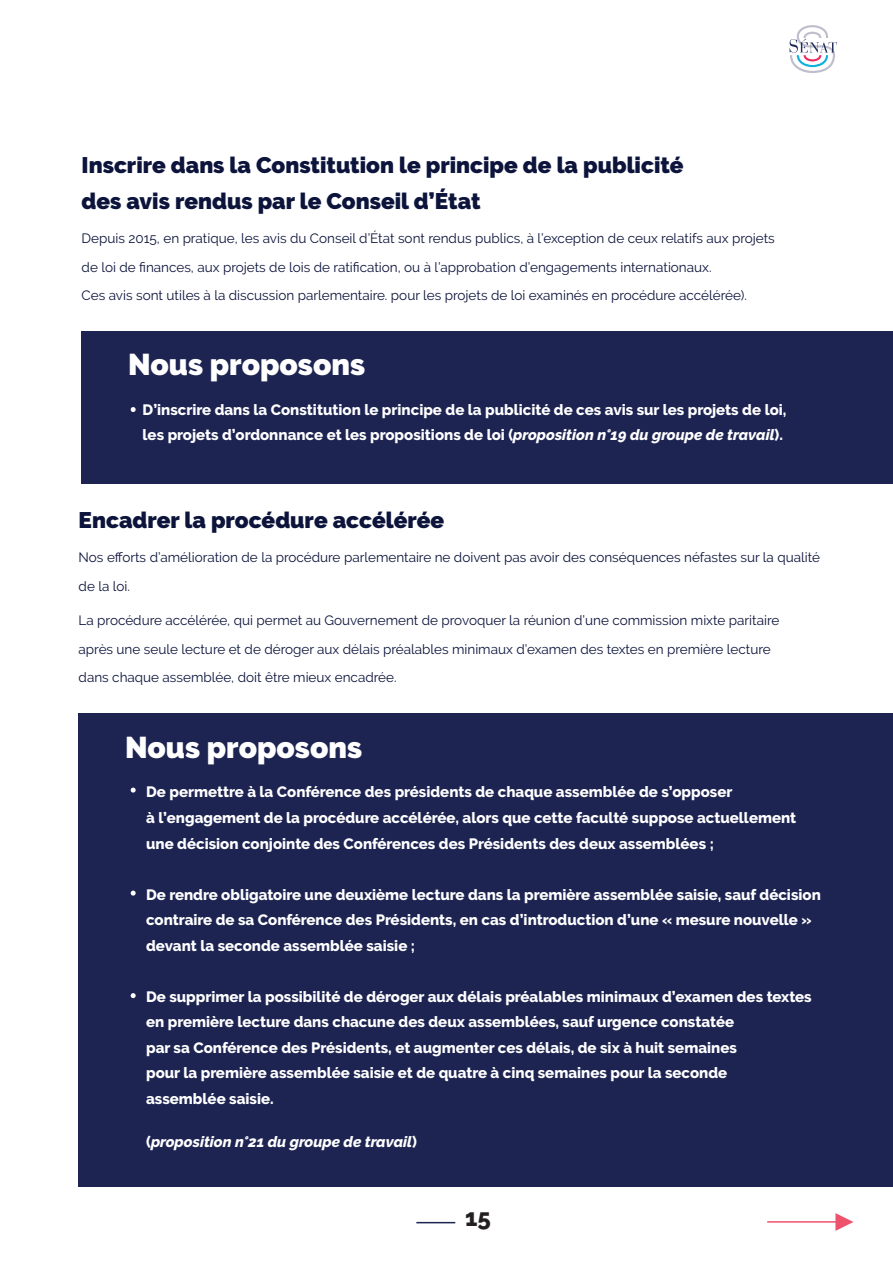
<style>
.page{position:relative;width:893px;height:1263px;background:#fff}
.page>*{position:absolute;margin:0;border:0;box-sizing:border-box;transform-origin:0 0}
.t1{font:900 30px "Raleway";color:#fff}
.t2{font:800 24px "Raleway";color:#231f20}
.t3{font:900 22.5px/36px "Raleway";color:#0c143b}
.t4{font:800 15px/25.5px "Raleway";color:#fff}
.t5{font:italic 800 15px "Raleway";color:#fff}
.t6{font:13.5px/28.5px "Raleway";color:#0c143b}
.s1{font-style:italic}
.s2{font-style:normal}
</style>
<div class="page">
<svg style="left:790px;top:25px;width:47px;height:48px"></svg>
<hr style="left:767px;top:1221px;width:69px;height:2px;background:#ef526d">
<svg style="left:835px;top:1213px;width:18px;height:18px"></svg>
<div style="left:78px;top:714px;width:815px;height:473px;background:#1d2452"></div>
<div style="left:81px;top:331px;width:812px;height:152px;background:#1d2452"></div>
<svg style="left:131px;top:407px;width:5px;height:5px"></svg>
<svg style="left:131px;top:788px;width:5px;height:4px"></svg>
<svg style="left:131px;top:993px;width:5px;height:5px"></svg>
<svg style="left:131px;top:891px;width:5px;height:4px"></svg>
<hr style="left:416px;top:1222px;width:39px;height:1px;background:#1d2452">
<h3 class="t3" style="left:82px;top:147px;width:603px">Inscrire dans la Constitution le principe de la publicité des avis rendus par le Conseil d’État</h3>
<p class="t6" style="left:82px;top:224px;width:695px">Depuis 2015, en pratique, les avis du Conseil d’État sont rendus publics, à l’exception de ceux relatifs aux projets de loi de finances, aux projets de lois de ratification, ou à l’approbation d’engagements internationaux.<br>Ces avis sont utiles à la discussion parlementaire. pour les projets de loi examinés en procédure accélérée).</p>
<h1 class="t1" style="left:128px;top:347px;width:238px">Nous proposons</h1>
<p class="t4" style="left:143px;top:397px;width:645px">D’inscrire dans la Constitution le principe de la publicité de ces avis sur les projets de loi, les projets d’ordonnance et les propositions de loi (<span class="s1">proposition n°19 du groupe de travail</span>).</p>
<h3 class="t3" style="left:79px;top:502px;width:367px">Encadrer la procédure accélérée</h3>
<p class="t6" style="left:79px;top:543px;width:743px">Nos efforts d’amélioration de la procédure parlementaire ne doivent pas avoir des conséquences néfastes sur la qualité de la loi.</p>
<p class="t6" style="left:79px;top:606px;width:702px">La procédure accélérée, qui permet au Gouvernement de provoquer la réunion d’une commission mixte paritaire après une seule lecture et de déroger aux délais préalables minimaux d’examen des textes en première lecture dans chaque assemblée, doit être mieux encadrée.</p>
<h1 class="t1" style="left:125px;top:730px;width:238px">Nous proposons</h1>
<p class="t4" style="left:146px;top:779px;width:652px">De permettre à la Conférence des présidents de chaque assemblée de s’opposer<br>à l’engagement de la procédure accélérée, alors que cette faculté suppose actuellement une décision conjointe des Conférences des Présidents des deux assemblées ;</p>
<p class="t4" style="left:146px;top:881px;width:676px">De rendre obligatoire une deuxième lecture dans la première assemblée saisie, sauf décision contraire de sa Conférence des Présidents, en cas d’introduction d’une « mesure nouvelle » devant la seconde assemblée saisie ;</p>
<p class="t4" style="left:146px;top:983px;width:667px">De supprimer la possibilité de déroger aux délais préalables minimaux d’examen des textes en première lecture dans chacune des deux assemblées, sauf urgence constatée<br>par sa Conférence des Présidents, et augmenter ces délais, de six à huit semaines<br>pour la première assemblée saisie et de quatre à cinq semaines pour la seconde<br>assemblée saisie.</p>
<p class="t5" style="left:146px;top:1133px;width:272px"><span class="s2">(</span>proposition n°21 du groupe de travail<span class="s2">)</span></p>
<h2 class="t2" style="left:465px;top:1204px;width:27px">15</h2>
</div>
